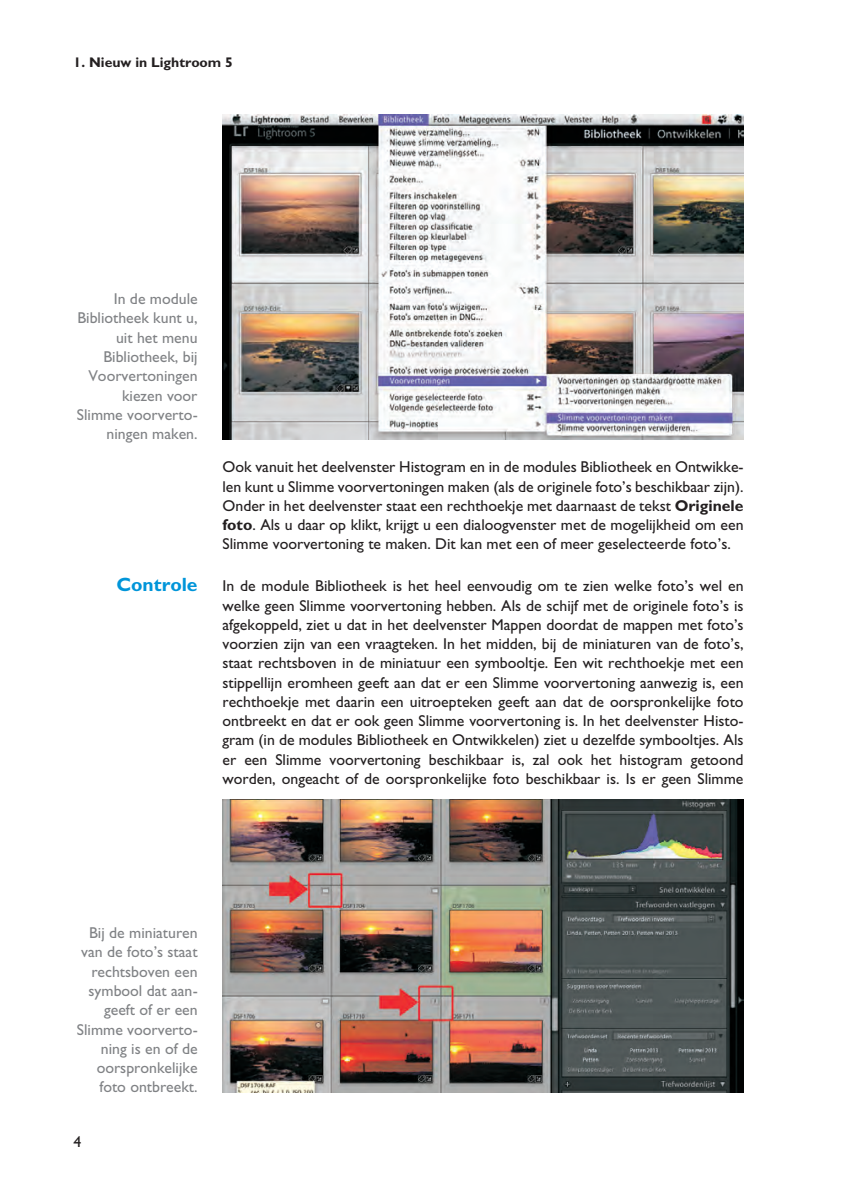
<style>
.page{position:relative;width:844px;height:1192px;background:#fff}
.page>*{position:absolute;margin:0;border:0;box-sizing:border-box;transform-origin:0 0}
.t1{font:700 19.25px "Gill Sans";color:#0095d9}
.t2{font:15.75px/19.2px "Gill Sans";color:#231f20;text-align:justify}
.t3{font:15.75px/19.2px "Gill Sans";color:#808285;text-align:right}
.t4{font:700 14px "Gill Sans";color:#231f20}
.s1{font-weight:700}
</style>
<div class="page">
<img style="left:222px;top:114px;width:521px;height:325px">
<img style="left:222px;top:799px;width:521px;height:293px">
<p class="t4" style="left:74px;top:58px;width:161px">1. Nieuw in Lightroom 5</p>
<p class="t3" style="left:77px;top:291px;width:122px">In de module<br>Bibliotheek kunt u, uit het menu<br>Bibliotheek, bij<br>Voorvertoningen kiezen voor<br>Slimme voorverto&shy;ningen maken.</p>
<p class="t2" style="left:222px;top:459px;width:522px">Ook vanuit het deelvenster Histogram en in de modules Bibliotheek en Ontwikke&shy;len kunt u Slimme voorvertoningen maken (als de originele foto’s beschikbaar zijn).<br>Onder in het deelvenster staat een rechthoekje met daarnaast de tekst <span class="s1">Originele foto</span>. Als u daar op klikt, krijgt u een dialoogvenster met de mogelijkheid om een Slimme voorvertoning te maken. Dit kan met een of meer geselecteerde foto’s.</p>
<p class="t1" style="left:116px;top:578px;width:83px">Controle</p>
<p class="t2" style="left:222px;top:578px;width:522px">In de module Bibliotheek is het heel eenvoudig om te zien welke foto’s wel en welke geen Slimme voorvertoning hebben. Als de schijf met de originele foto’s is afgekoppeld, ziet u dat in het deelvenster Mappen doordat de mappen met foto’s voorzien zijn van een vraagteken. In het midden, bij de miniaturen van de foto’s, staat rechtsboven in de miniatuur een symbooltje. Een wit rechthoekje met een stippellijn eromheen geeft aan dat er een Slimme voorvertoning aanwezig is, een rechthoekje met daarin een uitroepteken geeft aan dat de oorspronkelijke foto ontbreekt en dat er ook geen Slimme voorvertoning is. In het deelvenster Histo&shy;gram (in de modules Bibliotheek en Ontwikkelen) ziet u dezelfde symbooltjes. Als er een Slimme voorvertoning beschikbaar is, zal ook het histogram getoond worden, ongeacht of de oorspronkelijke foto beschikbaar is. Is er geen Slimme</p>
<p class="t3" style="left:77px;top:925px;width:122px">Bij de miniaturen van de foto’s staat rechtsboven een symbool dat aan&shy;geeft of er een<br>Slimme voorverto&shy;ning is en of de oorspronkelijke foto ontbreekt.</p>
<p class="t2" style="left:74px;top:1133px;width:9px">4</p>
</div>
